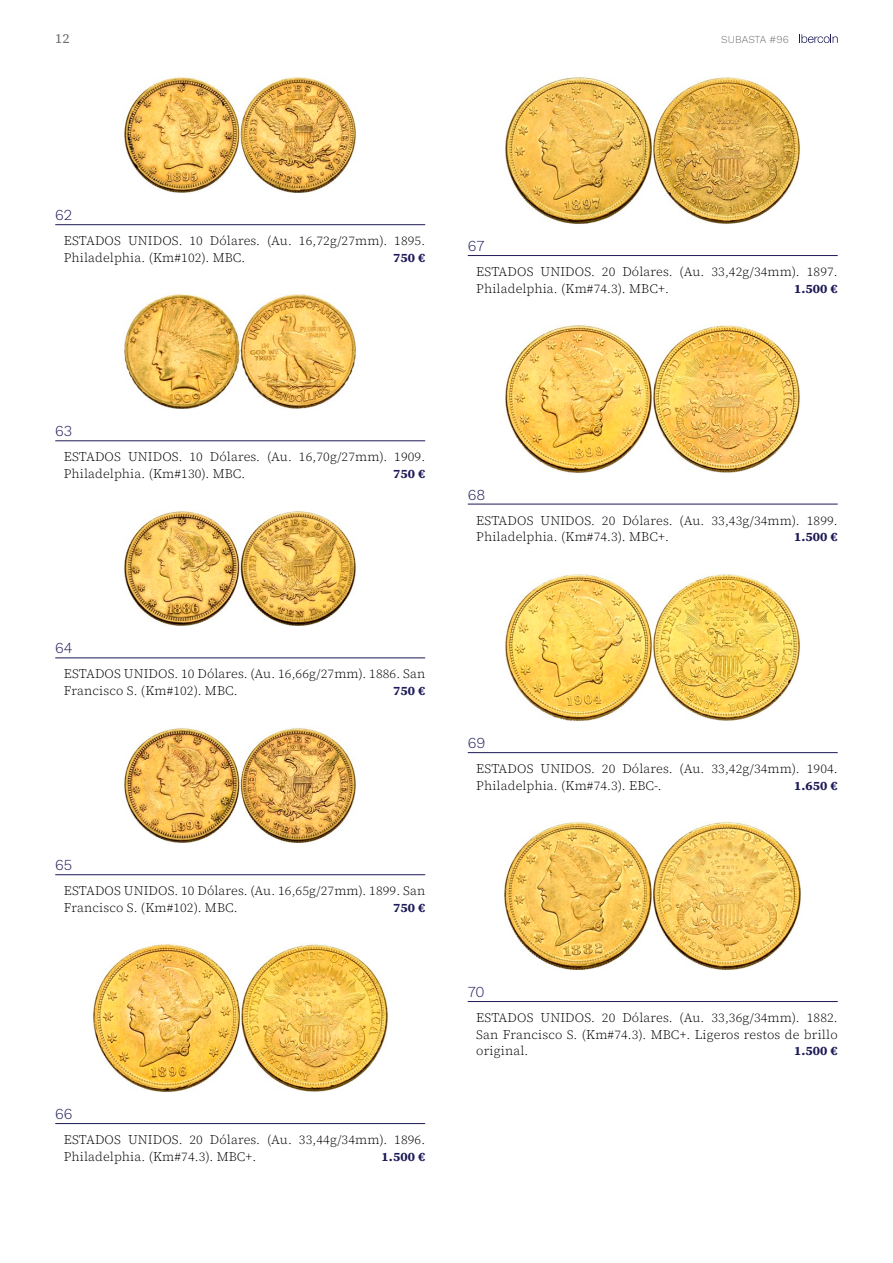
<style>
.page{position:relative;width:893px;height:1263px;background:#fff}
.page>*{position:absolute;margin:0;border:0;box-sizing:border-box;transform-origin:0 0}
.t1{font:300 15px "Work Sans";color:#1d1a57}
.t2{font:13.5px "Source Serif 4";color:#6e6e6e}
.t3{font:300 12.75px/16.5px "Source Serif 4";letter-spacing:.01em;color:#000}
.t4{font:700 12.75px "Source Serif 4";letter-spacing:.01em;color:#1d1a57}
.t5{font:300 10.5px "Work Sans";color:#6e6e6e}
</style>
<div class="page">
<hr style="left:55px;top:224px;width:370px;height:1px;background:#1d1a57">
<hr style="left:55px;top:440px;width:370px;height:1px;background:#1d1a57">
<hr style="left:55px;top:658px;width:370px;height:1px;background:#1d1a57">
<hr style="left:55px;top:874px;width:370px;height:1px;background:#1d1a57">
<hr style="left:55px;top:1123px;width:370px;height:1px;background:#1d1a57">
<img style="left:124px;top:77px;width:233px;height:116px">
<img style="left:124px;top:294px;width:232px;height:115px">
<img style="left:124px;top:510px;width:232px;height:116px">
<img style="left:124px;top:727px;width:232px;height:116px">
<img style="left:92px;top:944px;width:296px;height:148px">
<hr style="left:468px;top:255px;width:370px;height:1px;background:#1d1a57">
<hr style="left:468px;top:504px;width:370px;height:1px;background:#1d1a57">
<hr style="left:468px;top:752px;width:370px;height:1px;background:#1d1a57">
<hr style="left:468px;top:1001px;width:370px;height:1px;background:#1d1a57">
<img style="left:505px;top:77px;width:296px;height:147px">
<img style="left:505px;top:325px;width:295px;height:148px">
<img style="left:505px;top:573px;width:295px;height:149px">
<img style="left:504px;top:822px;width:297px;height:148px">
<svg style="left:799px;top:34px;width:39px;height:9px"></svg>
<p class="t2" style="left:55px;top:30px;width:16px">12</p>
<p class="t5" style="left:721px;top:32px;width:69px">SUBASTA #96</p>
<p class="t1" style="left:55px;top:204px;width:19px">62</p>
<p class="t3" style="left:64px;top:233px;width:363px">ESTADOS UNIDOS. 10 Dólares. (Au. 16,72g/27mm). 1895.<br>Philadelphia. (Km#102). MBC.</p>
<p class="t4" style="left:393px;top:249px;width:34px">750 €</p>
<p class="t1" style="left:468px;top:235px;width:18px">67</p>
<p class="t3" style="left:476px;top:264px;width:363px">ESTADOS UNIDOS. 20 Dólares. (Au. 33,42g/34mm). 1897.<br>Philadelphia. (Km#74.3). MBC+.</p>
<p class="t4" style="left:794px;top:280px;width:45px">1.500 €</p>
<p class="t1" style="left:55px;top:420px;width:18px">63</p>
<p class="t3" style="left:64px;top:449px;width:363px">ESTADOS UNIDOS. 10 Dólares. (Au. 16,70g/27mm). 1909.<br>Philadelphia. (Km#130). MBC.</p>
<p class="t4" style="left:393px;top:465px;width:34px">750 €</p>
<p class="t1" style="left:55px;top:637px;width:19px">64</p>
<p class="t3" style="left:64px;top:666px;width:363px">ESTADOS UNIDOS. 10 Dólares. (Au. 16,66g/27mm). 1886. San<br>Francisco S. (Km#102). MBC.</p>
<p class="t4" style="left:393px;top:682px;width:34px">750 €</p>
<p class="t1" style="left:55px;top:854px;width:19px">65</p>
<p class="t3" style="left:64px;top:883px;width:363px">ESTADOS UNIDOS. 10 Dólares. (Au. 16,65g/27mm). 1899. San<br>Francisco S. (Km#102). MBC.</p>
<p class="t4" style="left:393px;top:899px;width:34px">750 €</p>
<p class="t1" style="left:55px;top:1103px;width:19px">66</p>
<p class="t3" style="left:64px;top:1132px;width:363px">ESTADOS UNIDOS. 20 Dólares. (Au. 33,44g/34mm). 1896.<br>Philadelphia. (Km#74.3). MBC+.</p>
<p class="t4" style="left:381px;top:1147px;width:45px">1.500 €</p>
<p class="t1" style="left:468px;top:483px;width:19px">68</p>
<p class="t3" style="left:476px;top:512px;width:363px">ESTADOS UNIDOS. 20 Dólares. (Au. 33,43g/34mm). 1899.<br>Philadelphia. (Km#74.3). MBC+.</p>
<p class="t4" style="left:794px;top:528px;width:45px">1.500 €</p>
<p class="t1" style="left:468px;top:732px;width:19px">69</p>
<p class="t3" style="left:476px;top:761px;width:363px">ESTADOS UNIDOS. 20 Dólares. (Au. 33,42g/34mm). 1904.<br>Philadelphia. (Km#74.3). EBC-.</p>
<p class="t4" style="left:794px;top:777px;width:45px">1.650 €</p>
<p class="t1" style="left:468px;top:981px;width:18px">70</p>
<p class="t3" style="left:476px;top:1010px;width:363px;text-align:justify">ESTADOS UNIDOS. 20 Dólares. (Au. 33,36g/34mm). 1882.<br>San Francisco S. (Km#74.3). MBC+. Ligeros restos de brillo original.</p>
<p class="t4" style="left:794px;top:1042px;width:45px">1.500 €</p>
</div>
